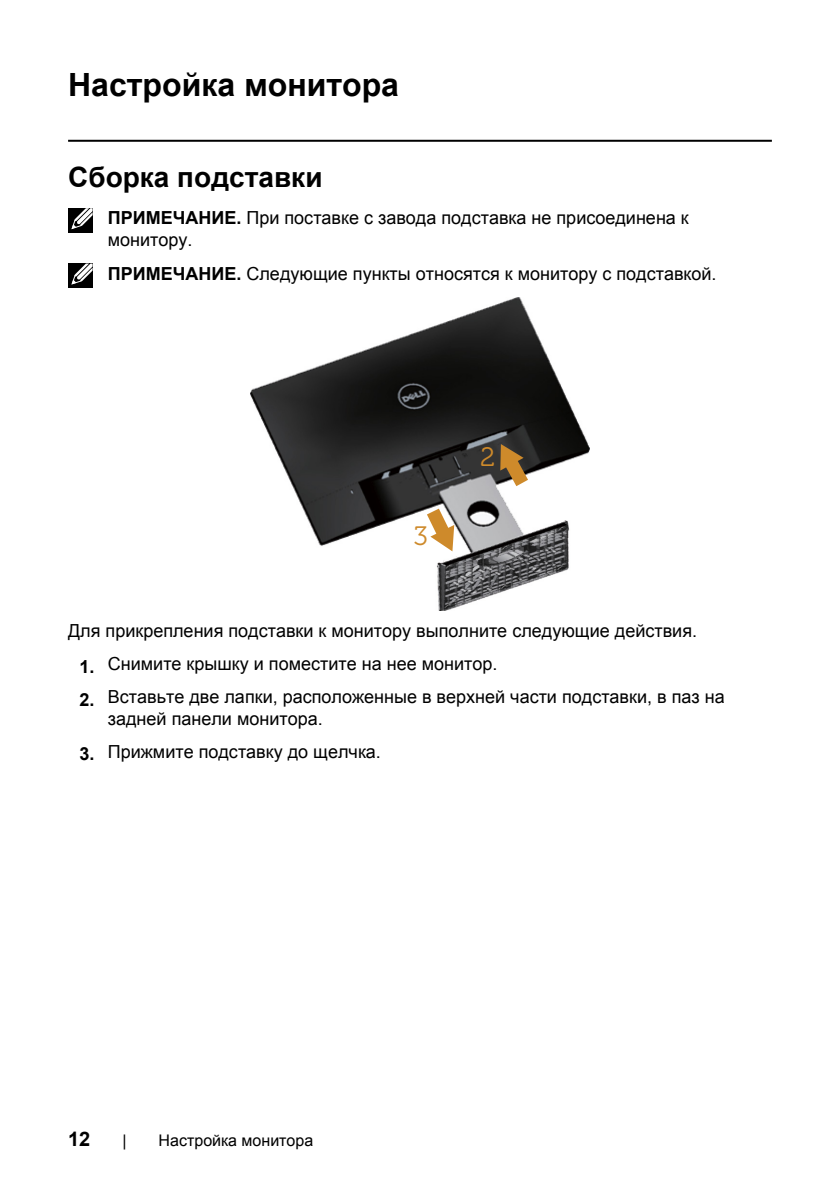
<style>
.page{position:relative;width:840px;height:1191px;background:#fff}
.page>*{position:absolute;margin:0;border:0;box-sizing:border-box;transform-origin:0 0}
.t1{font:700 32px "Arial";color:#000}
.t2{font:700 28px "Arial";color:#000}
.t3{font:26.6px "Museo For Dell 300";color:#ce8a2b}
.t4{font:700 20px "Arial";color:#000}
.t5{font:18px/21.6px "Arial";color:#000}
.t6{font:16px "Arial";color:#000}
.s1{font-weight:700}
</style>
<div class="page">
<hr style="left:68px;top:140px;width:703px;height:2px;background:#000">
<div style="left:68px;top:208px;width:24px;height:25px;background:#000"></div>
<svg style="left:71px;top:208px;width:22px;height:22px"></svg>
<div style="left:68px;top:264px;width:24px;height:24px;background:#000"></div>
<svg style="left:70px;top:263px;width:23px;height:22px"></svg>
<img style="left:251px;top:297px;width:337px;height:314px">
<svg style="left:415px;top:494px;width:46px;height:58px"></svg>
<svg style="left:491px;top:443px;width:49px;height:58px"></svg>
<h1 class="t1" style="left:68px;top:63px;width:332px">Настройка монитора</h1>
<h2 class="t2" style="left:68px;top:159px;width:256px">Сборка подставки</h2>
<p class="t5" style="left:108px;top:207px;width:582px"><span class="s1">ПРИМЕЧАНИЕ.</span> При поставке с завода подставка не присоединена к монитору.</p>
<p class="t5" style="left:108px;top:263px;width:610px"><span class="s1">ПРИМЕЧАНИЕ.</span> Следующие пункты относятся к монитору с подставкой.</p>
<h3 class="t3" style="left:413px;top:522px;width:16px">3</h3>
<h3 class="t3" style="left:479px;top:443px;width:16px">2</h3>
<p class="t5" style="left:68px;top:620px;width:630px">Для прикрепления подставки к монитору выполните следующие действия.</p>
<p class="t5" style="left:79px;top:653px;width:419px"><span class="s1">1.</span> Снимите крышку и поместите на нее монитор.</p>
<p class="t5" style="left:108px;top:686px;width:618px;text-indent:-28px"><span class="s1">2.</span> Вставьте две лапки, расположенные в верхней части подставки, в паз на задней панели монитора.</p>
<p class="t5" style="left:79px;top:741px;width:303px"><span class="s1">3.</span> Прижмите подставку до щелчка.</p>
<p class="t4" style="left:68px;top:1125px;width:24px">12</p>
<p class="t6" style="left:122px;top:1129px;width:6px">|</p>
<p class="t6" style="left:158px;top:1129px;width:156px">Настройка монитора</p>
</div>
